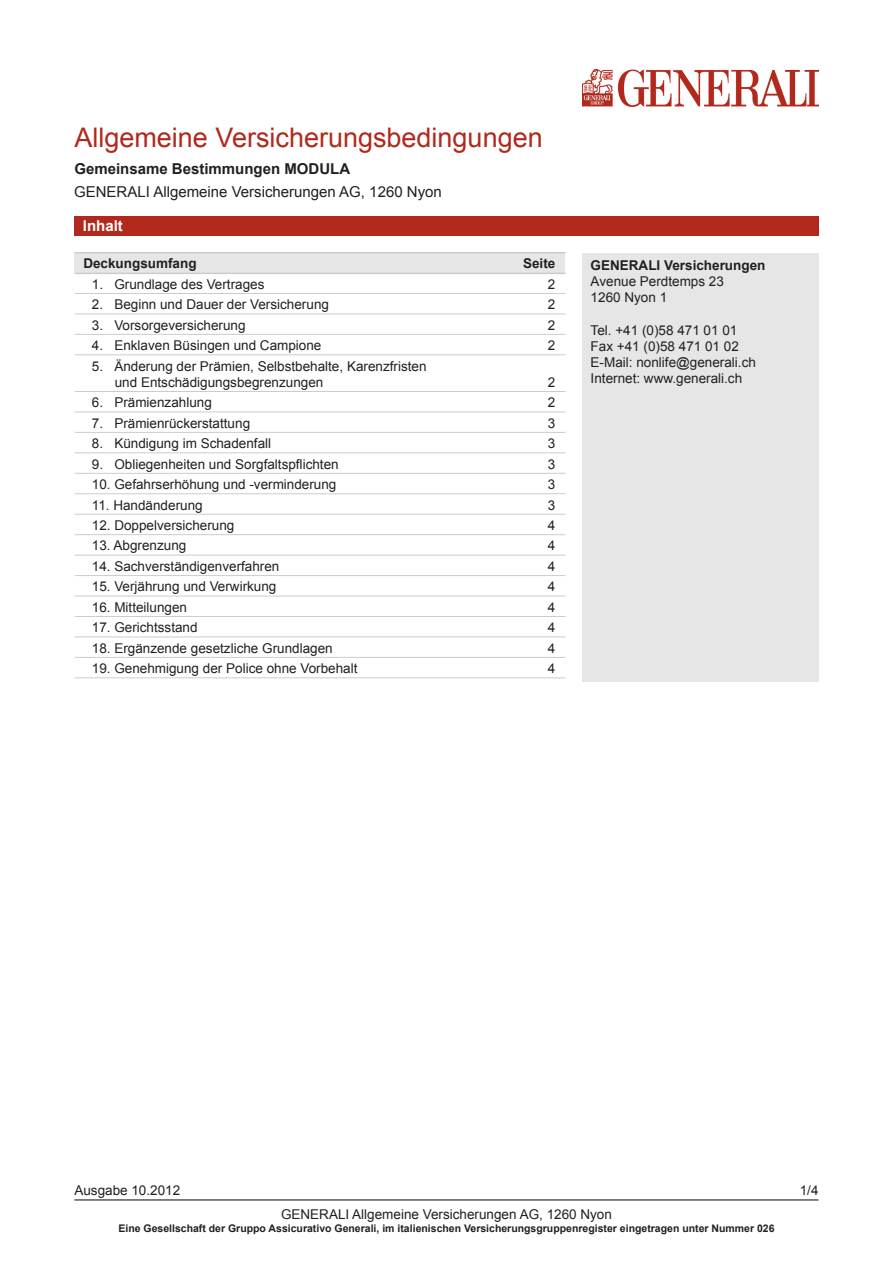
<style>
.page{position:relative;width:893px;height:1263px;background:#fff}
.page>*{position:absolute;margin:0;border:0;box-sizing:border-box;transform-origin:0 0}
.Titel{font:27px "Arial";color:#b1291c}
.GENERALI_Zeile{font:15px "Arial";color:#231f20}
.Produkteart{font:700 15px "Arial";color:#231f20}
.Inhalt{font:700 15px "Arial";color:#fff}
.Inhaltsverzeichnis_P{font:13.5px/16.2px "Arial";color:#231f20}
.Info_Box___AdressBox{font:13.5px "Arial";color:#231f20}
.Fusszeile{font:13.5px "Arial";color:#231f20}
.Info_Box___AdressBox-2{font:700 13.5px "Arial";color:#231f20}
.Inhaltsverzeichnis_B{font:700 13.5px "Arial";color:#231f20}
.Version{font:13.5px "Arial";color:#231f20}
.Seitenzahl{font:13.5px "Arial";color:#231f20}
.Fusszeile-2{font:700 10.5px "Arial";color:#231f20}
</style>
<div class="page">
<img style="left:582px;top:70px;width:237px;height:36px">
<div style="left:74px;top:253px;width:491px;height:20px;background:#e6e6e6"></div>
<hr style="left:74px;top:1199px;width:745px;height:1px;background:#040503">
<div style="left:74px;top:216px;width:745px;height:20px;background:#b1291c"></div>
<div style="left:582px;top:253px;width:237px;height:428px;background:#e6e6e6"></div>
<hr style="left:75px;top:252px;width:491px;height:1px;background:#ccc">
<hr style="left:75px;top:273px;width:491px;height:1px;background:#ccc">
<hr style="left:75px;top:293px;width:491px;height:1px;background:#ccc">
<hr style="left:75px;top:314px;width:491px;height:1px;background:#ccc">
<hr style="left:75px;top:334px;width:491px;height:1px;background:#ccc">
<hr style="left:75px;top:354px;width:491px;height:1px;background:#ccc">
<hr style="left:75px;top:391px;width:491px;height:1px;background:#ccc">
<hr style="left:75px;top:412px;width:491px;height:1px;background:#ccc">
<hr style="left:75px;top:432px;width:491px;height:1px;background:#ccc">
<hr style="left:75px;top:452px;width:491px;height:1px;background:#ccc">
<hr style="left:75px;top:473px;width:491px;height:1px;background:#ccc">
<hr style="left:75px;top:493px;width:491px;height:1px;background:#ccc">
<hr style="left:75px;top:514px;width:491px;height:1px;background:#ccc">
<hr style="left:75px;top:534px;width:491px;height:1px;background:#ccc">
<hr style="left:75px;top:555px;width:491px;height:1px;background:#ccc">
<hr style="left:75px;top:575px;width:491px;height:1px;background:#ccc">
<hr style="left:75px;top:596px;width:491px;height:1px;background:#ccc">
<hr style="left:75px;top:616px;width:491px;height:1px;background:#ccc">
<hr style="left:75px;top:636px;width:491px;height:1px;background:#ccc">
<hr style="left:75px;top:657px;width:491px;height:1px;background:#ccc">
<hr style="left:75px;top:677px;width:491px;height:1px;background:#ccc">
<p class="Titel" style="left:74px;top:120px;width:470px">Allgemeine Versicherungsbedingungen</p>
<p class="Produkteart" style="left:74px;top:158px;width:277px">Gemeinsame Bestimmungen MODULA</p>
<p class="GENERALI_Zeile" style="left:74px;top:182px;width:369px">GENERALI Allgemeine Versicherungen AG, 1260 Nyon</p>
<p class="Inhalt" style="left:83px;top:216px;width:42px">Inhalt</p>
<p class="Inhaltsverzeichnis_B" style="left:83px;top:255px;width:115px">Deckungsumfang</p>
<p class="Inhaltsverzeichnis_B" style="left:523px;top:255px;width:34px">Seite</p>
<p class="Inhaltsverzeichnis_P" style="left:92px;top:276px;width:174px">1. Grundlage des Vertrages</p>
<p class="Inhaltsverzeichnis_P" style="left:548px;top:276px;width:9px">2</p>
<p class="Inhaltsverzeichnis_P" style="left:92px;top:297px;width:239px">2. Beginn und Dauer der Versicherung</p>
<p class="Inhaltsverzeichnis_P" style="left:548px;top:297px;width:9px">2</p>
<p class="Inhaltsverzeichnis_P" style="left:92px;top:317px;width:155px">3. Vorsorgeversicherung</p>
<p class="Inhaltsverzeichnis_P" style="left:548px;top:317px;width:9px">2</p>
<p class="Inhaltsverzeichnis_P" style="left:92px;top:337px;width:231px">4. Enklaven Büsingen und Campione</p>
<p class="Inhaltsverzeichnis_P" style="left:548px;top:337px;width:9px">2</p>
<p class="Inhaltsverzeichnis_P" style="left:115px;top:358px;width:313px;text-indent:-23px">5. Änderung der Prämien, Selbstbehalte, Karenzfristen und Entschädigungsbegrenzungen</p>
<p class="Inhaltsverzeichnis_P" style="left:548px;top:374px;width:9px">2</p>
<p class="Inhaltsverzeichnis_P" style="left:92px;top:395px;width:122px">6. Prämienzahlung</p>
<p class="Inhaltsverzeichnis_P" style="left:548px;top:395px;width:9px">2</p>
<p class="Inhaltsverzeichnis_P" style="left:92px;top:415px;width:160px">7. Prämienrückerstattung</p>
<p class="Inhaltsverzeichnis_P" style="left:548px;top:415px;width:9px">3</p>
<p class="Inhaltsverzeichnis_P" style="left:92px;top:435px;width:181px">8. Kündigung im Schadenfall</p>
<p class="Inhaltsverzeichnis_P" style="left:548px;top:435px;width:9px">3</p>
<p class="Inhaltsverzeichnis_P" style="left:92px;top:456px;width:248px">9. Obliegenheiten und Sorgfaltspflichten</p>
<p class="Inhaltsverzeichnis_P" style="left:548px;top:456px;width:9px">3</p>
<p class="Inhaltsverzeichnis_P" style="left:92px;top:476px;width:246px">10. Gefahrserhöhung und -verminderung</p>
<p class="Inhaltsverzeichnis_P" style="left:548px;top:476px;width:9px">3</p>
<p class="Inhaltsverzeichnis_P" style="left:92px;top:497px;width:112px">11. Handänderung</p>
<p class="Inhaltsverzeichnis_P" style="left:548px;top:497px;width:9px">3</p>
<p class="Inhaltsverzeichnis_P" style="left:92px;top:517px;width:144px">12. Doppelversicherung</p>
<p class="Inhaltsverzeichnis_P" style="left:548px;top:517px;width:9px">4</p>
<p class="Inhaltsverzeichnis_P" style="left:92px;top:538px;width:96px">13. Abgrenzung</p>
<p class="Inhaltsverzeichnis_P" style="left:548px;top:538px;width:9px">4</p>
<p class="Inhaltsverzeichnis_P" style="left:92px;top:558px;width:189px">14. Sachverständigenverfahren</p>
<p class="Inhaltsverzeichnis_P" style="left:548px;top:558px;width:9px">4</p>
<p class="Inhaltsverzeichnis_P" style="left:92px;top:579px;width:186px">15. Verjährung und Verwirkung</p>
<p class="Inhaltsverzeichnis_P" style="left:548px;top:579px;width:9px">4</p>
<p class="Inhaltsverzeichnis_P" style="left:92px;top:599px;width:97px">16. Mitteilungen</p>
<p class="Inhaltsverzeichnis_P" style="left:548px;top:599px;width:9px">4</p>
<p class="Inhaltsverzeichnis_P" style="left:92px;top:620px;width:107px">17. Gerichtsstand</p>
<p class="Inhaltsverzeichnis_P" style="left:548px;top:620px;width:9px">4</p>
<p class="Inhaltsverzeichnis_P" style="left:92px;top:640px;width:242px">18. Ergänzende gesetzliche Grundlagen</p>
<p class="Inhaltsverzeichnis_P" style="left:548px;top:640px;width:9px">4</p>
<p class="Inhaltsverzeichnis_P" style="left:92px;top:660px;width:267px">19. Genehmigung der Police ohne Vorbehalt</p>
<p class="Inhaltsverzeichnis_P" style="left:548px;top:660px;width:9px">4</p>
<p class="Info_Box___AdressBox-2" style="left:591px;top:256px;width:176px">GENERALI Versicherungen</p>
<p class="Info_Box___AdressBox" style="left:591px;top:273px;width:135px">Avenue Perdtemps 23</p>
<p class="Info_Box___AdressBox" style="left:591px;top:289px;width:78px">1260 Nyon 1</p>
<p class="Info_Box___AdressBox" style="left:591px;top:321px;width:148px">Tel. +41 (0)58 471 01 01</p>
<p class="Info_Box___AdressBox" style="left:591px;top:337px;width:150px">Fax +41 (0)58 471 01 02</p>
<p class="Info_Box___AdressBox" style="left:591px;top:354px;width:167px">E-Mail: nonlife@generali.ch</p>
<p class="Info_Box___AdressBox" style="left:591px;top:370px;width:153px">Internet: www.generali.ch</p>
<p class="Version" style="left:74px;top:1181px;width:107px">Ausgabe 10.2012</p>
<p class="Seitenzahl" style="left:800px;top:1181px;width:20px">1/4</p>
<p class="Fusszeile" style="left:281px;top:1205px;width:332px">GENERALI Allgemeine Versicherungen AG, 1260 Nyon</p>
<p class="Fusszeile-2" style="left:118px;top:1221px;width:658px">Eine Gesellschaft der Gruppo Assicurativo Generali, im italienischen Versicherungsgruppenregister eingetragen unter Nummer 026</p>
</div>
